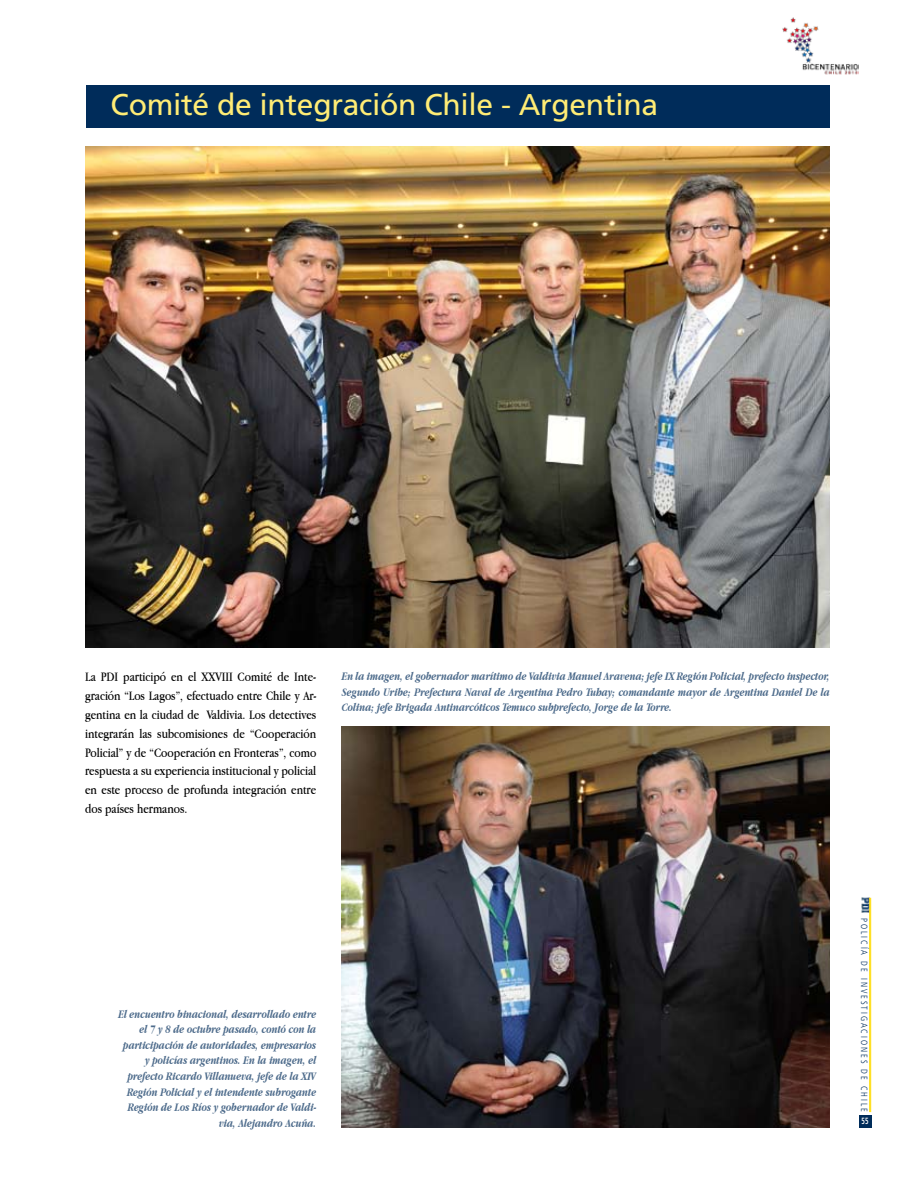
<style>
.page{position:relative;width:915px;height:1191px;background:#fff}
.page>*{position:absolute;margin:0;border:0;box-sizing:border-box;transform-origin:0 0}
.t1{font:30px "Frutiger LT Std";letter-spacing:-.01em;color:#ffec75}
.t2{font:13.5px/18.9px "Apple Garamond";color:#000;text-align:justify}
.t3{font:italic 700 12px/15.6px "Apple Garamond";color:#4d6b8b;text-align:right;scale:.95 1}
.t4{font:300 condensed 9px "Frutiger LT Std";letter-spacing:.23em;color:#002c5a;scale:.95 1}
.t5{font:700 condensed 9px "Frutiger LT Std";color:#fff;scale:.75 1}
</style>
<div class="page">
<img style="left:782px;top:17px;width:76px;height:58px">
<img style="left:861px;top:897px;width:8px;height:16px">
<hr style="left:870px;top:897px;width:1px;height:215px;background:#ffdc00">
<hr style="left:869px;top:897px;width:1px;height:215px;background:#ffdc00">
<div style="left:858px;top:1115px;width:12px;height:12px;background:#002c5a"></div>
<div style="left:86px;top:85px;width:742px;height:43px;background:#002c5a"></div>
<img style="left:85px;top:147px;width:744px;height:500px">
<img style="left:342px;top:727px;width:487px;height:400px">
<h1 class="t1" style="left:111px;top:87px;width:549px">Comité de integración Chile - Argentina</h1>
<p class="t2" style="left:85px;top:667px;width:233px">La PDI participó en el XXVIII Comité de Inte&shy;gración “Los Lagos”, efectuado entre Chile y Ar&shy;gentina en la ciudad de Valdivia. Los detectives integrarán las subcomisiones de “Cooperación Policial” y de “Cooperación en Fronteras”, como respuesta a su experiencia institucional y policial en este proceso de profunda integración entre dos países hermanos.</p>
<p class="t3" style="left:342px;top:668px;width:515px;text-align:justify">En la imagen, el gobernador marítimo de Valdivia Manuel Aravena; jefe IX Región Policial, prefecto inspector, Segundo Uribe; Prefectura Naval de Argentina Pedro Tuhay; comandante mayor de Argentina Daniel De la Colina; jefe Brigada Antinarcóticos Temuco subprefecto, Jorge de la Torre.</p>
<p class="t3" style="left:118px;top:1005px;width:210px">El encuentro binacional, desarrollado entre el 7 y 8 de octubre pasado, contó con la participación de autoridades, empresarios y policías argentinos. En la imagen, el prefecto Ricardo Villanueva, jefe de la XIV Región Policial y el intendente subrogante Región de Los Ríos y gobernador de Valdi&shy;via, Alejandro Acuña.</p>
<p class="t4" style="left:869px;top:918px;width:206px;rotate:90deg">POLICÍA DE INVESTIGACIONES DE CHILE</p>
<p class="t5" style="left:861px;top:1115px;width:11px">55</p>
</div>
